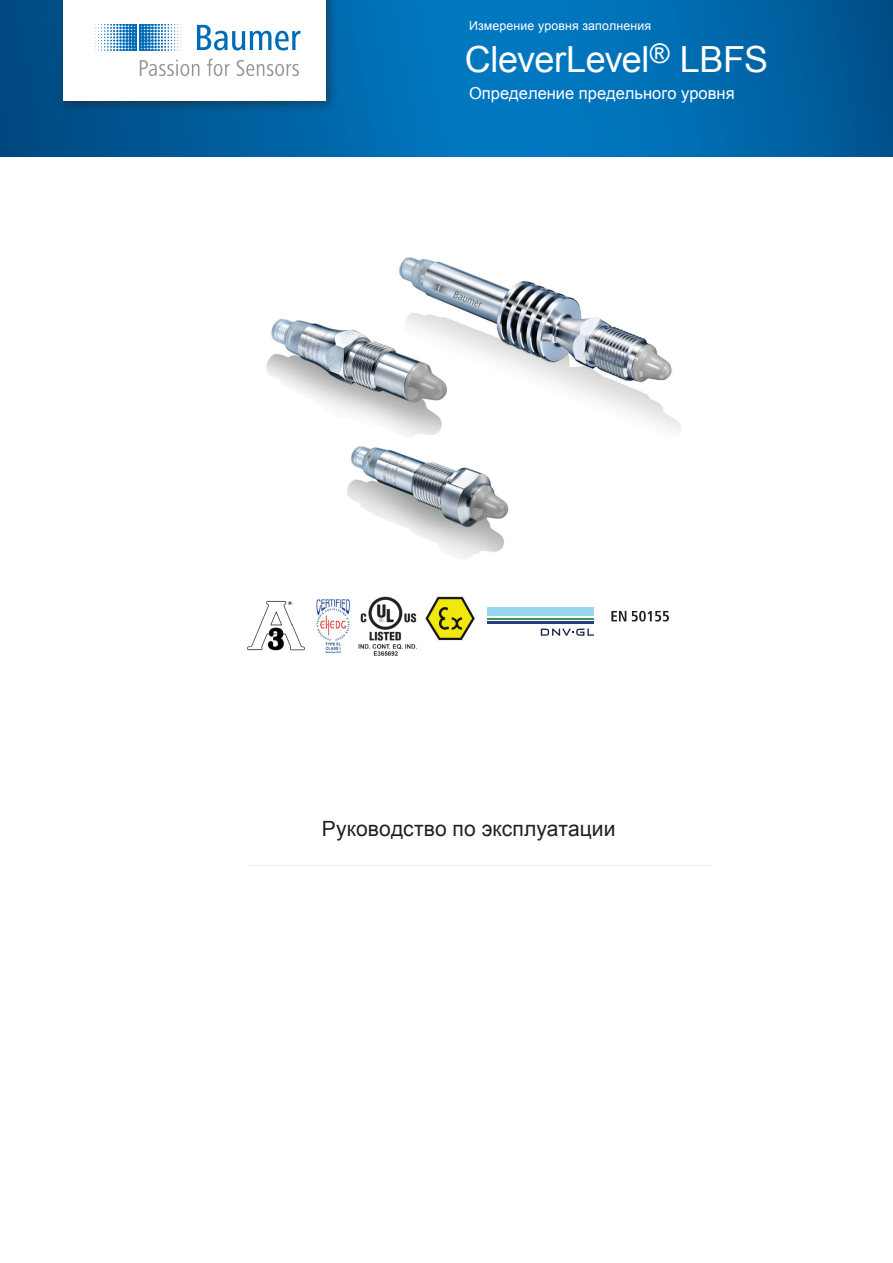
<style>
.page{position:relative;width:893px;height:1263px;background:#fff}
.page>*{position:absolute;margin:0;border:0;box-sizing:border-box;transform-origin:0 0}
.t1{font:36px "Arial";letter-spacing:-.01em;color:#fff}
.t2{font:21px "Arial";letter-spacing:.005em;color:#231f20}
.t3{font:16.5px "Arial";color:#fff}
.t4{font:12.3px "Arial";letter-spacing:.01em;color:#fff}
</style>
<div class="page">
<img style="left:425px;top:596px;width:50px;height:45px">
<svg style="left:611px;top:611px;width:15px;height:10px"></svg>
<svg style="left:632px;top:611px;width:37px;height:10px"></svg>
<svg style="left:0;top:0;width:893px;height:156px;background:#0067a9"></svg>
<div style="left:58px;top:0;width:280px;height:113px;background:#231f20;opacity:.5"></div>
<div style="left:64px;top:0;width:262px;height:101px;background:#fff"></div>
<svg style="left:197px;top:25px;width:104px;height:25px"></svg>
<svg style="left:95px;top:25px;width:87px;height:26px"></svg>
<svg style="left:140px;top:59px;width:59px;height:17px"></svg>
<svg style="left:207px;top:59px;width:23px;height:17px"></svg>
<svg style="left:237px;top:60px;width:62px;height:16px"></svg>
<hr style="left:248px;top:865px;width:74px;height:1px;background:#eeeeef">
<hr style="left:322px;top:865px;width:302px;height:1px;background:#eeeeef">
<hr style="left:624px;top:865px;width:89px;height:1px;background:#eeeeef">
<img style="left:266px;top:257px;width:415px;height:303px">
<img style="left:247px;top:600px;width:58px;height:51px">
<img style="left:316px;top:599px;width:34px;height:55px">
<img style="left:358px;top:597px;width:59px;height:59px">
<div style="left:488px;top:607px;width:106px;height:9px;background:#99d7f1"></div>
<hr style="left:488px;top:619px;width:106px;height:1px;background:#3b9d46">
<hr style="left:488px;top:621px;width:106px;height:3px;background:#243e8a">
<svg style="left:541px;top:629px;width:53px;height:7px"></svg>
<p class="t4" style="left:469px;top:19px;width:183px">Измерение уровня заполнения</p>
<h1 class="t1" style="left:465px;top:36px;width:305px">CleverLevel<sup>®</sup> LBFS</h1>
<p class="t3" style="left:469px;top:84px;width:267px">Определение предельного уровня</p>
<p class="t2" style="left:322px;top:815px;width:295px">Руководство по эксплуатации</p>
</div>
